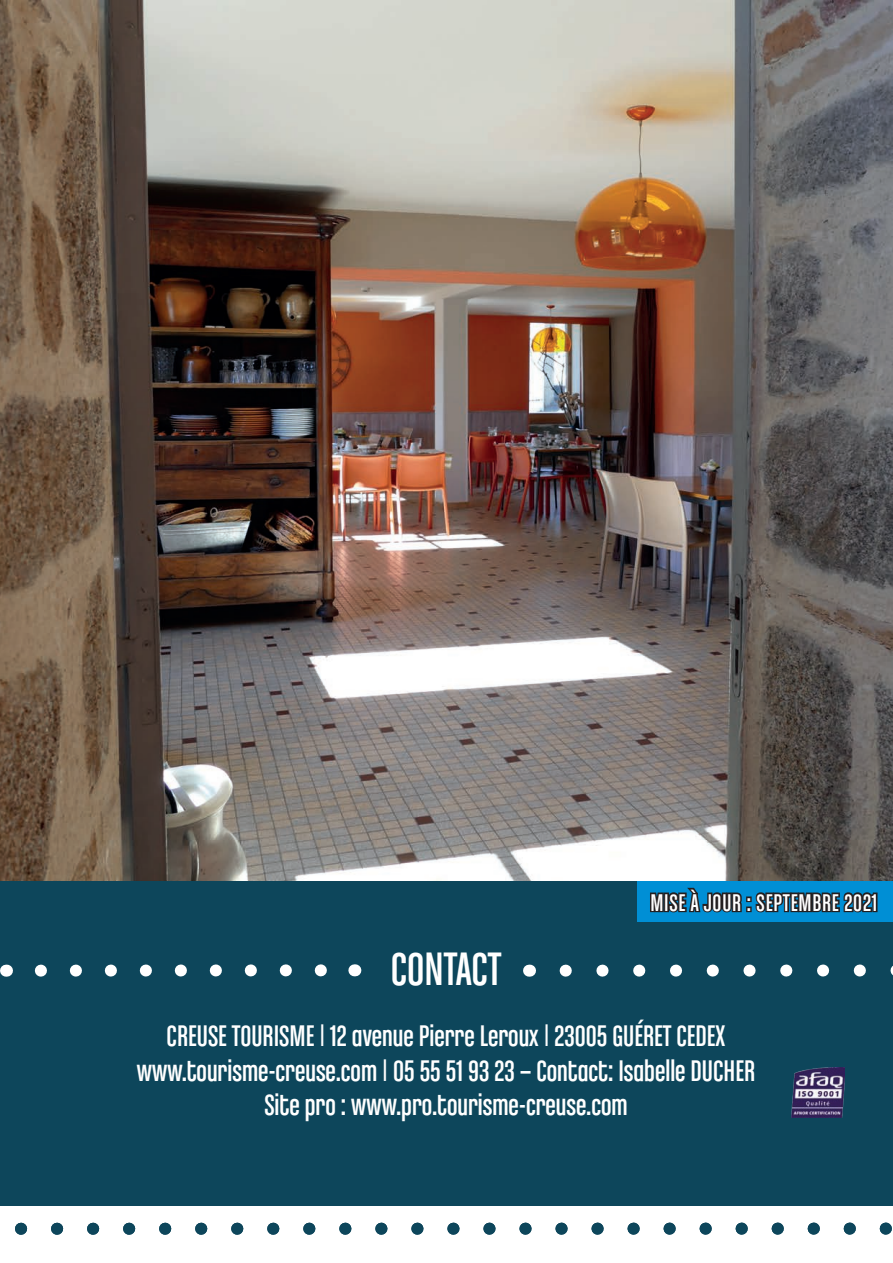
<style>
.page{position:relative;width:893px;height:1263px;background:#fff}
.page>*{position:absolute;margin:0;border:0;box-sizing:border-box;transform-origin:0 0}
.t1{font:49.5px "Chalet Comprime Cologne Eighty";color:#fff}
.t2{font:31.5px/34.5px "Chalet Comprime Cologne Eighty";color:#fff;text-align:center}
.t3{font:25.5px "Chalet Comprime Cologne Eighty";letter-spacing:.03em;color:#fff}
</style>
<div class="page">
<svg style="left:15px;top:1222px;width:877px;height:13px"></svg>
<div style="left:0;top:881px;width:893px;height:324px;background:#0d465b"></div>
<div style="left:638px;top:881px;width:255px;height:41px;background:#008fd5"></div>
<svg style="left:529px;top:965px;width:1px;height:12px"></svg>
<svg style="left:566px;top:964px;width:327px;height:13px"></svg>
<img style="left:792px;top:1068px;width:52px;height:50px">
<svg style="left:650px;top:887px;width:228px;height:26px"></svg>
<svg style="left:41px;top:964px;width:286px;height:13px"></svg>
<svg style="left:6px;top:965px;width:1px;height:12px"></svg>
<svg style="left:354px;top:964px;width:1px;height:12px"></svg>
<img style="left:0;top:0;width:893px;height:881px">
<h1 class="t1" style="left:391px;top:942px;width:112px">CONTACT</h1>
<p class="t3" style="left:650px;top:888px;width:228px">MISE À JOUR : SEPTEMBRE 2021</p>
<p class="t2" style="left:137px;top:1018px;width:620px">CREUSE TOURISME | 12 avenue Pierre Leroux | 23005 GUÉRET CEDEX www.tourisme-creuse.com | 05 55 51 93 23 – Contact: Isabelle DUCHER<br>Site pro : www.pro.tourisme-creuse.com</p>
</div>
